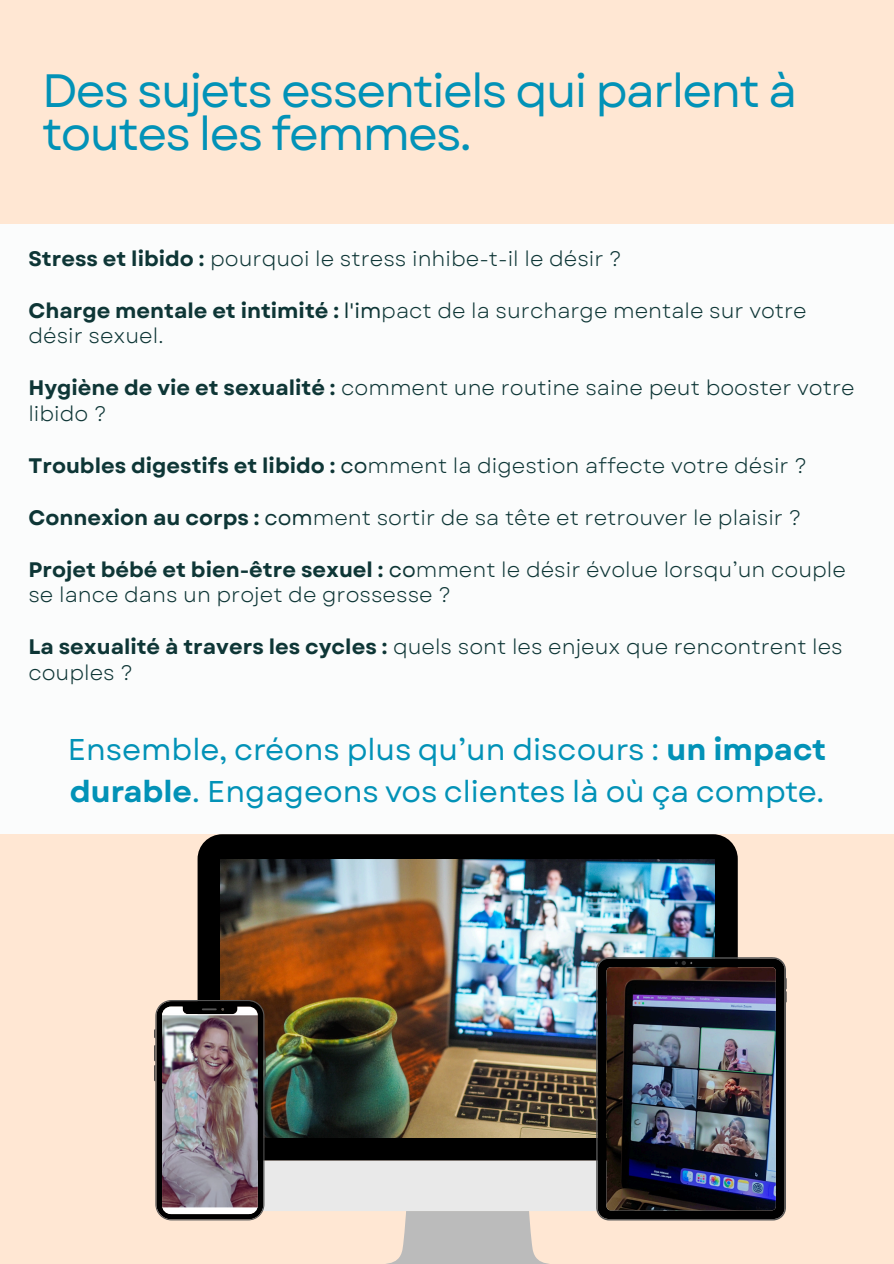
<style>
.page{position:relative;width:894px;height:1264px;background:#fff}
.page>*{position:absolute;margin:0;border:0;box-sizing:border-box;transform-origin:0 0}
.t1{font:46.65px/43.8px "Garet";letter-spacing:-.04em;color:#0292b7}
.t2{font:30px/41.7px "Garet";color:#0292b7}
.t3{font:21px/26px "Garet";color:#0e3636}
.s1{font-weight:700}
.s2{font-style:inherit}
</style>
<div class="page">
<div style="left:0;top:0;width:893px;height:1263px;background:#ffe7d3"></div>
<div style="left:0;top:224px;width:893px;height:610px;background:#fbfcfc"></div>
<div style="left:197px;top:834px;width:540px;height:166px;background:#000"></div>
<img style="left:220px;top:859px;width:494px;height:141px">
<svg style="left:596px;top:957px;width:189px;height:263px;background:#18191a"></svg>
<img style="left:606px;top:967px;width:169px;height:243px;border-radius:4px">
<svg style="left:674px;top:960px;width:18px;height:5px"></svg>
<svg style="left:785px;top:978px;width:1px;height:24px"></svg>
<img style="left:154px;top:1000px;width:583px;height:263px">
<h1 class="t1" style="left:42px;top:69px;width:756px">Des sujets essentiels qui parlent à toutes les femmes.</h1>
<p class="t3" style="left:28px;top:245px;width:594px"><span class="s1">Stress et libido :</span> pourquoi le stress inhibe-t-il le désir ?</p>
<p class="t3" style="left:28px;top:297px;width:779px"><span class="s1">Charge mentale et intimité :</span> <span class="s2">l'im</span>pact de la surcharge mentale sur votre désir sexuel.</p>
<p class="t3" style="left:28px;top:375px;width:827px"><span class="s1">Hygiène de vie et sexualité :</span> comment une routine saine peut booster votre libido ?</p>
<p class="t3" style="left:28px;top:452px;width:779px"><span class="s1">Troubles digestifs et libido :</span> <span class="s2">co</span>mment la digestion affecte votre désir ?</p>
<h2 class="t3" style="left:28px;top:504px;width:774px"><span class="s1">Connexion au corps :</span> <span class="s2">com</span>ment sortir de sa tête et retrouver le plaisir ?</h2>
<p class="t3" style="left:28px;top:556px;width:818px"><span class="s1">Projet bébé et bien-être sexuel :</span> <span class="s2">co</span>mment le désir évolue lorsqu’un couple se lance dans un projet de grossesse ?</p>
<p class="t3" style="left:28px;top:634px;width:815px"><span class="s1">La sexualité à travers les cycles :</span> quels sont les enjeux que rencontrent les couples ?</p>
<p class="t2" style="left:68px;top:729px;width:759px">Ensemble, créons plus qu’un discours : <span class="s1">un impact durable</span>. Engageons vos clientes là où ça compte.</p>
</div>
